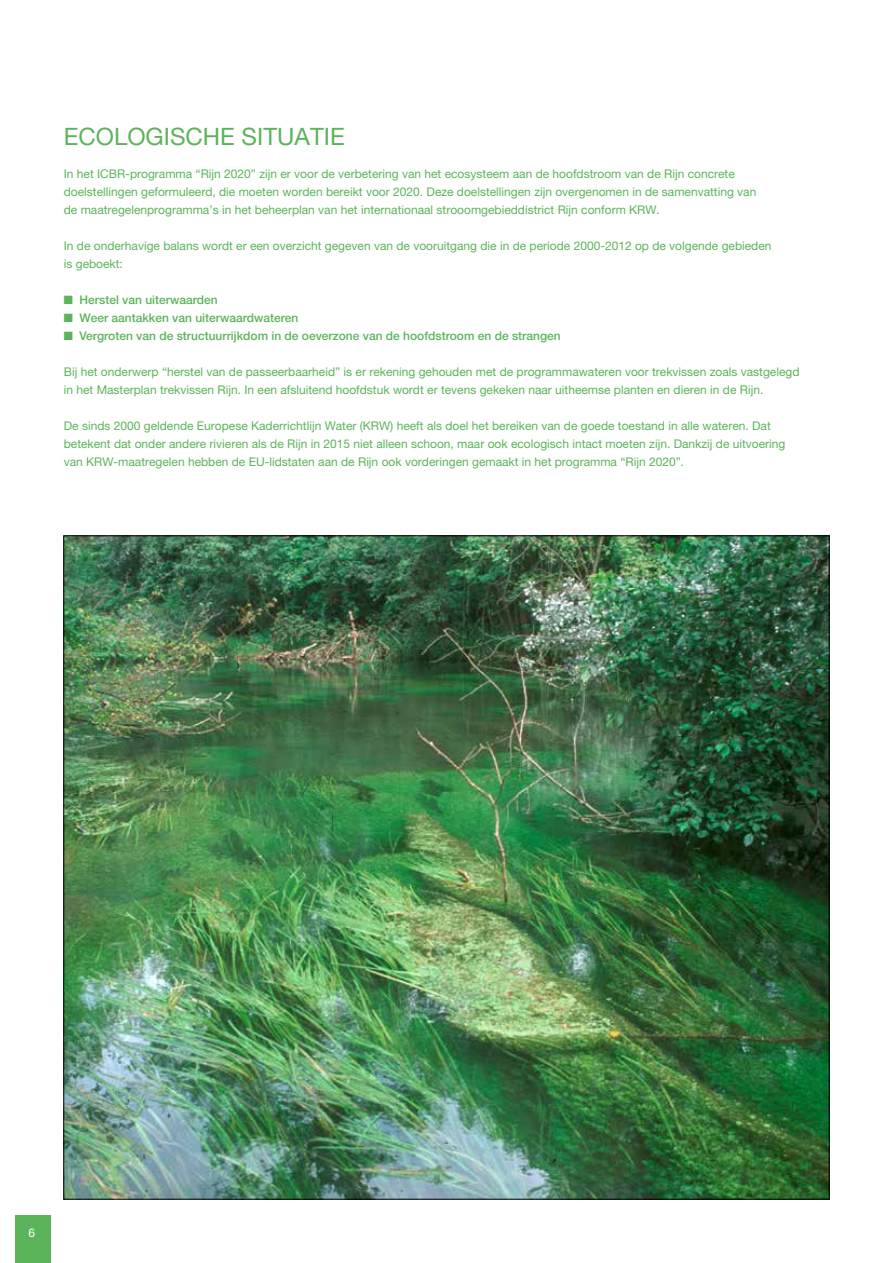
<style>
.page{position:relative;width:893px;height:1263px;background:#fff}
.page>*{position:absolute;margin:0;border:0;box-sizing:border-box;transform-origin:0 0}
.t1{font:24px "Helvetica Neue LT Pro";color:#5cb45a}
.t2{font:12px/18px "Helvetica Neue LT Pro";color:#5cb45a}
.t3{font:500 12px "Helvetica Neue LT Pro";color:#5cb45a}
.t4{font:12px "Helvetica Neue LT Pro";color:#fff}
</style>
<div class="page">
<div style="left:15px;top:1215px;width:35px;height:48px;background:#5cb45a"></div>
<img style="left:65px;top:537px;width:763px;height:660px">
<h1 class="t1" style="left:64px;top:122px;width:139px">Ecologische</h1>
<h1 class="t1" style="left:242px;top:122px;width:102px">situatie</h1>
<p class="t2" style="left:64px;top:165px;width:694px">I n het I CBR-programma “Rijn 2020” zijn er voor de verbetering van het ecosysteem aan de hoofdstroom van de Rijn concrete doelstellingen geformuleerd, die moeten worden bereikt voor 2020. Deze doelstellingen zijn overgenomen in de samenvatting van de maatregelenprogramma’s in het beheerplan van het internationaal strooomgebieddistrict Rijn conform KRW.</p>
<p class="t2" style="left:64px;top:237px;width:709px">I n de onderhavige balans wordt er een overzicht gegeven van de vooruitgang die in de periode 2000-2012 op de volgende gebieden is geboekt:</p>
<p class="t3" style="left:64px;top:293px;width:155px">■ Herstel van uiterwaarden</p>
<p class="t3" style="left:64px;top:311px;width:236px">■ Weer aantakken van uiterwaardwateren</p>
<p class="t3" style="left:64px;top:329px;width:498px">■ Vergroten van de structuurrijkdom in de oeverzone van de hoofdstroom en de strangen</p>
<p class="t2" style="left:64px;top:363px;width:737px">Bij het onderwerp “herstel van de passeerbaarheid” is er rekening gehouden met de programmawateren voor trekvissen zoals vastgelegd in het M asterplan trekvissen Rijn. I n een afsluitend hoofdstuk wordt er tevens gekeken naar uitheemse planten en dieren in de Rijn.</p>
<p class="t2" style="left:64px;top:417px;width:723px">De sinds 2000 geldende Europese Kaderrichtlijn Water (KRW) heeft als doel het bereiken van de goede toestand in alle wateren. Dat betekent dat onder andere rivieren als de Rijn in 2015 niet alleen schoon, maar ook ecologisch intact moeten zijn. Dankzij de uitvoering van KRW-maatregelen hebben de EU-lidstaten aan de Rijn ook vorderingen gemaakt in het programma “Rijn 2020”.</p>
<p class="t4" style="left:29px;top:1225px;width:8px">6</p>
</div>
